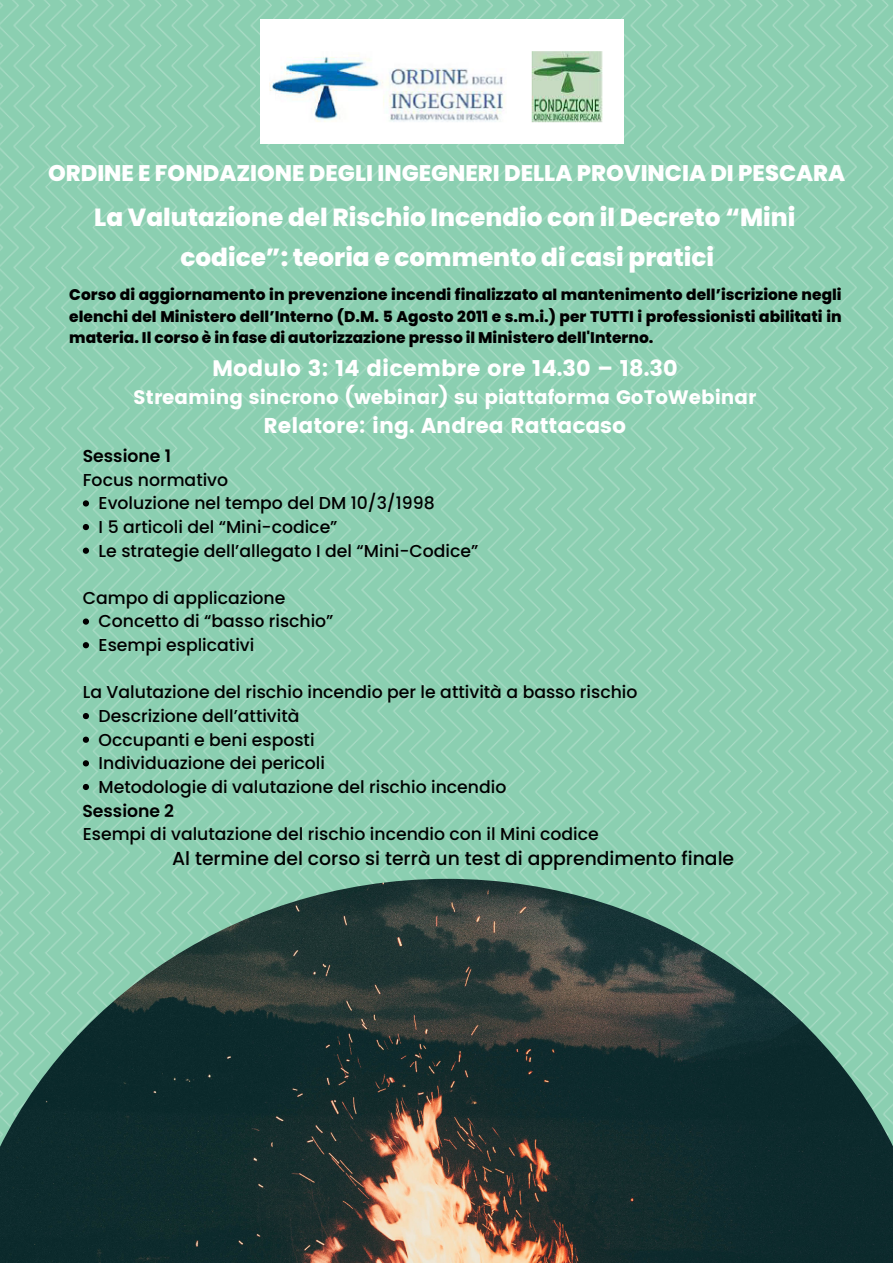
<style>
.page{position:relative;width:893px;height:1263px;background:#fff}
.page>*{position:absolute;margin:0;border:0;box-sizing:border-box;transform-origin:0 0}
.t1{font:800 24.75px/40.5px "Poppins";color:#fff;text-align:center}
.t2{font:800 22.58px "Poppins";color:#fff}
.t3{font:22.42px "Poppins";color:#fff}
.t4{font:21.45px "Poppins";color:#fff}
.t5{font:19.5px "Poppins";color:#fff}
.t6{font:500 18.75px "Poppins";color:#000}
.t7{font:500 17.25px/23.6px "Poppins";color:#000}
.t8{font:600 17.25px "Poppins";color:#000}
.t9{font:800 15.38px/21.4px "Poppins";color:#000;text-align:justify}
</style>
<div class="page">
<img style="left:0;top:0;width:893px;height:1263px">
<img style="left:0;top:879px;width:893px;height:321px">
<img style="left:260px;top:20px;width:364px;height:123px">
<svg style="left:83px;top:500px;width:6px;height:6px"></svg>
<svg style="left:83px;top:524px;width:6px;height:6px"></svg>
<svg style="left:83px;top:548px;width:6px;height:6px"></svg>
<svg style="left:83px;top:618px;width:6px;height:7px"></svg>
<svg style="left:83px;top:642px;width:6px;height:6px"></svg>
<svg style="left:83px;top:713px;width:6px;height:6px"></svg>
<svg style="left:83px;top:737px;width:6px;height:6px"></svg>
<svg style="left:83px;top:760px;width:6px;height:6px"></svg>
<svg style="left:83px;top:784px;width:6px;height:6px"></svg>
<h2 class="t2" style="left:48px;top:157px;width:798px">ORDINE E FONDAZIONE DEGLI INGEGNERI DELLA PROVINCIA DI PESCARA</h2>
<h1 class="t1" style="left:94px;top:197px;width:703px">La Valutazione del Rischio Incendio con il Decreto “Mini codice”: teoria e commento di casi pratici</h1>
<p class="t9" style="left:69px;top:284px;width:774px">Corso di aggiornamento in prevenzione incendi finalizzato al mantenimento dell’iscrizione negli elenchi del Ministero dell’Interno (D.M. 5 Agosto 2011 e s.m.i.) per TUTTI i professionisti abilitati in materia. Il corso è in fase di autorizzazione presso il Ministero dell'Interno.</p>
<p class="t3" style="left:212px;top:355px;width:467px">Modulo 3: 14 dicembre ore 14.30 – 18.30</p>
<p class="t5" style="left:133px;top:386px;width:625px">Streaming sincrono (webinar) su piattaforma GoToWebinar</p>
<p class="t4" style="left:264px;top:413px;width:364px">Relatore: ing. Andrea Rattacaso</p>
<p class="t8" style="left:83px;top:444px;width:90px">Sessione 1</p>
<p class="t7" style="left:83px;top:468px;width:147px">Focus normativo</p>
<p class="t7" style="left:99px;top:491px;width:381px">Evoluzione nel tempo del DM 10/3/1998<br>I 5 articoli del “Mini-codice”<br>Le strategie dell’allegato I del “Mini-Codice”</p>
<p class="t7" style="left:83px;top:586px;width:204px">Campo di applicazione</p>
<p class="t7" style="left:99px;top:610px;width:236px">Concetto di “basso rischio”<br>Esempi esplicativi</p>
<p class="t7" style="left:83px;top:680px;width:556px">La Valutazione del rischio incendio per le attività a basso rischio</p>
<p class="t7" style="left:99px;top:704px;width:409px">Descrizione dell’attività<br>Occupanti e beni esposti<br>Individuazione dei pericoli<br>Metodologie di valutazione del rischio incendio</p>
<p class="t8" style="left:82px;top:798px;width:93px">Sessione 2</p>
<p class="t7" style="left:83px;top:822px;width:517px">Esempi di valutazione del rischio incendio con il Mini codice</p>
<p class="t6" style="left:172px;top:846px;width:563px">Al termine del corso si terrà un test di apprendimento finale</p>
</div>
